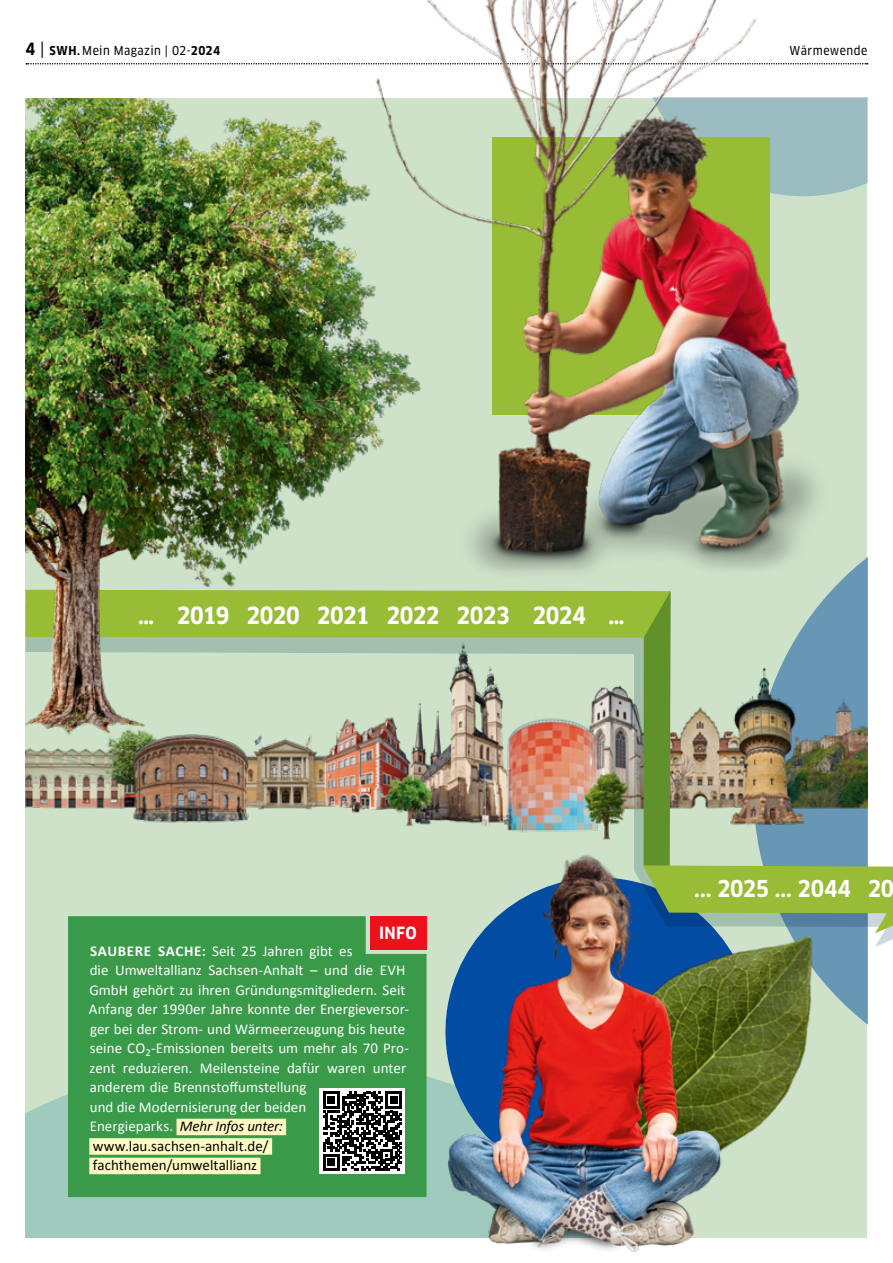
<style>
.page{position:relative;width:893px;height:1263px;background:#fff}
.page>*{position:absolute;margin:0;border:0;box-sizing:border-box;transform-origin:0 0}
.t1{font:700 condensed 23.25px "Clan OT";letter-spacing:-.025em;color:#fff}
.t2{font:700 condensed 22.8px "Clan OT";letter-spacing:-.015em;color:#fff}
.t3{font:700 condensed 16.5px "Clan OT";color:#fff}
.t4{font:15px/19.5px "Calibri";color:#fff}
.t5{font:12px "Clan OT Narr News";letter-spacing:.035em;color:#000}
.s1{font-family:"Clan OT";font-weight:700;font-stretch:condensed;font-size:16.5px}
.s2{font-size:16.5px}
.s3{font-family:"Clan OT";font-weight:700;font-stretch:condensed}
.s4{font-weight:700}
.s5{font-style:italic;color:#000}
.s6{color:#000}
</style>
<div class="page">
<svg style="left:26px;top:63px;width:313px;height:1px"></svg>
<svg style="left:26px;top:1055px;width:380px;height:182px;background:#a5ccbf"></svg>
<img style="left:632px;top:947px;width:236px;height:305px">
<img style="left:26px;top:596px;width:867px;height:337px">
<img style="left:339px;top:0;width:530px;height:596px">
<img style="left:26px;top:99px;width:411px;height:701px">
<div style="left:68px;top:916px;width:338px;height:281px;background:#399b49"></div>
<div style="left:370px;top:916px;width:57px;height:34px;background:#ec111a"></div>
<div style="left:177px;top:1119px;width:109px;height:16px;background:#fffac2"></div>
<div style="left:89px;top:1138px;width:183px;height:17px;background:#fffac2"></div>
<div style="left:89px;top:1158px;width:172px;height:16px;background:#fffac2"></div>
<div style="left:320px;top:1089px;width:85px;height:85px;background:#fff"></div>
<svg style="left:323px;top:1091px;width:79px;height:80px"></svg>
<img style="left:406px;top:852px;width:364px;height:399px">
<p class="t5" style="left:26px;top:43px;width:196px"><span class="s1">4</span> <span class="s2">|</span> <span class="s3">SWH.</span> Mein Magazin | 02-<span class="s3">2024</span></p>
<p class="t5" style="left:789px;top:44px;width:79px">Wärmewende</p>
<h1 class="t1" style="left:138px;top:602px;width:488px">… 2019 2020 2021 2022 2023 2024 …</h1>
<p class="t3" style="left:379px;top:923px;width:39px">INFO</p>
<p class="t4" style="left:89px;top:941px;width:322px"><span class="s4">SAUBERE SACHE:</span> Seit 25 Jahren gibt es<br>die Umweltallianz Sachsen-Anhalt – und die EVH GmbH gehört zu ihren Gründungsmitgliedern. Seit Anfang der 1990er Jahre konnte der Energieversor&shy;ger bei der Strom- und Wärmeerzeugung bis heute seine CO<sub>2</sub>-Emissionen bereits um mehr als 70 Pro&shy;zent reduzieren. Meilensteine dafür waren unter anderem die Brennstoffumstellung<br>und die Modernisierung der beiden<br>Energieparks. <span class="s5">Mehr Infos unter: </span><span class="s6">www.lau.sachsen-anhalt.de/ fachthemen/umweltallianz</span></p>
<h2 class="t2" style="left:694px;top:876px;width:201px">... 2025 ... 2044 20</h2>
</div>
